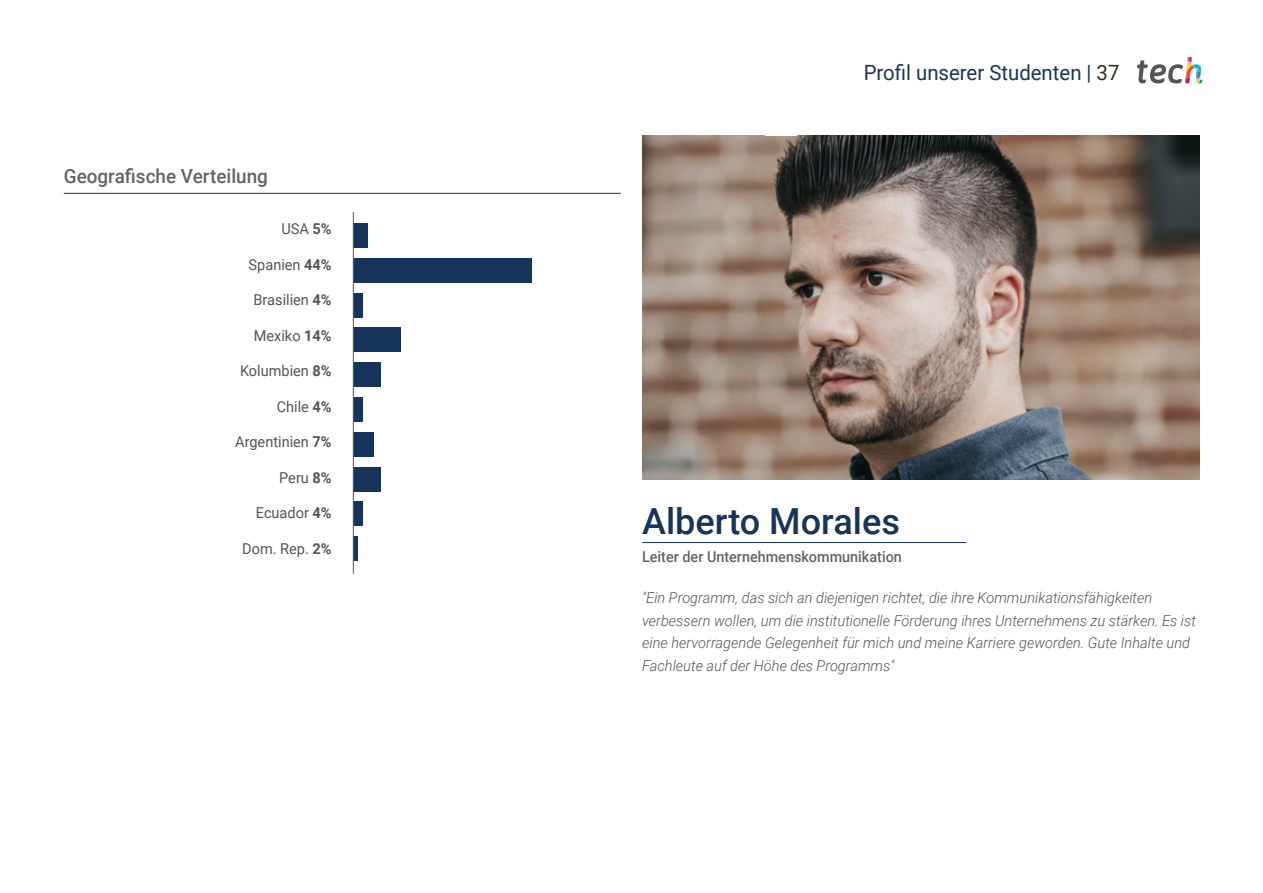
<style>
.page{position:relative;width:1263px;height:893px;background:#fff}
.page>*{position:absolute;margin:0;border:0;box-sizing:border-box;transform-origin:0 0}
.t1{font:500 36px "Roboto";color:#17355b}
.t2{font:21px "Roboto";color:#1a355c}
.t3{font:500 19.5px "Roboto";color:#61646a}
.t4{font:italic 300 15px/22.5px "Roboto";color:#52555b}
.t5{font:15px "Roboto";color:#52555b}
.t6{font:500 15px "Roboto";color:#61646a;scale:.96 1}
.s1{font-weight:700}
.s2{color:#312e20}
</style>
<div class="page">
<svg style="left:1137px;top:57px;width:65px;height:27px"></svg>
<img style="left:642px;top:136px;width:557px;height:343px">
<hr style="left:642px;top:542px;width:324px;height:1px;background:#17355b">
<hr style="left:64px;top:193px;width:557px;height:1px;background:#17355b">
<div style="left:353px;top:223px;width:15px;height:25px;background:#17355b"></div>
<div style="left:353px;top:397px;width:10px;height:25px;background:#17355b"></div>
<div style="left:353px;top:258px;width:179px;height:25px;background:#17355b"></div>
<div style="left:353px;top:432px;width:21px;height:25px;background:#17355b"></div>
<div style="left:353px;top:293px;width:10px;height:24px;background:#17355b"></div>
<div style="left:353px;top:467px;width:28px;height:24px;background:#17355b"></div>
<div style="left:353px;top:327px;width:48px;height:25px;background:#17355b"></div>
<div style="left:353px;top:502px;width:10px;height:24px;background:#17355b"></div>
<div style="left:353px;top:362px;width:28px;height:25px;background:#17355b"></div>
<div style="left:353px;top:536px;width:5px;height:25px;background:#17355b"></div>
<hr style="left:353px;top:212px;width:1px;height:362px;background:#52555b">
<h3 class="t3" style="left:64px;top:162px;width:206px">Geografische Verteilung</h3>
<p class="t5" style="left:281px;top:218px;width:52px">USA <span class="s1">5%</span></p>
<p class="t5" style="left:249px;top:254px;width:85px">Spanien <span class="s1">44%</span></p>
<p class="t5" style="left:254px;top:289px;width:80px">Brasilien <span class="s1">4%</span></p>
<p class="t5" style="left:254px;top:325px;width:79px">Mexiko <span class="s1">14%</span></p>
<p class="t5" style="left:240px;top:360px;width:93px">Kolumbien <span class="s1">8%</span></p>
<p class="t5" style="left:277px;top:396px;width:56px">Chile <span class="s1">4%</span></p>
<p class="t5" style="left:235px;top:431px;width:98px">Argentinien <span class="s1">7%</span></p>
<p class="t5" style="left:279px;top:467px;width:54px">Peru <span class="s1">8%</span></p>
<p class="t5" style="left:256px;top:502px;width:77px">Ecuador <span class="s1">4%</span></p>
<p class="t5" style="left:242px;top:538px;width:91px">Dom. Rep. <span class="s1">2%</span></p>
<h2 class="t2" style="left:864px;top:57px;width:257px">Profil unserer Studenten | <span class="s2">37</span></h2>
<h1 class="t1" style="left:642px;top:496px;width:259px">Alberto Morales</h1>
<p class="t6" style="left:642px;top:546px;width:272px">Leiter der Unternehmenskommunikation</p>
<p class="t4" style="left:642px;top:586px;width:555px">"Ein Programm, das sich an diejenigen richtet, die ihre Kommunikationsfähigkeiten verbessern wollen, um die institutionelle Förderung ihres Unternehmens zu stärken. Es ist eine hervorragende Gelegenheit für mich und meine Karriere geworden. Gute Inhalte und Fachleute auf der Höhe des Programms"</p>
</div>
